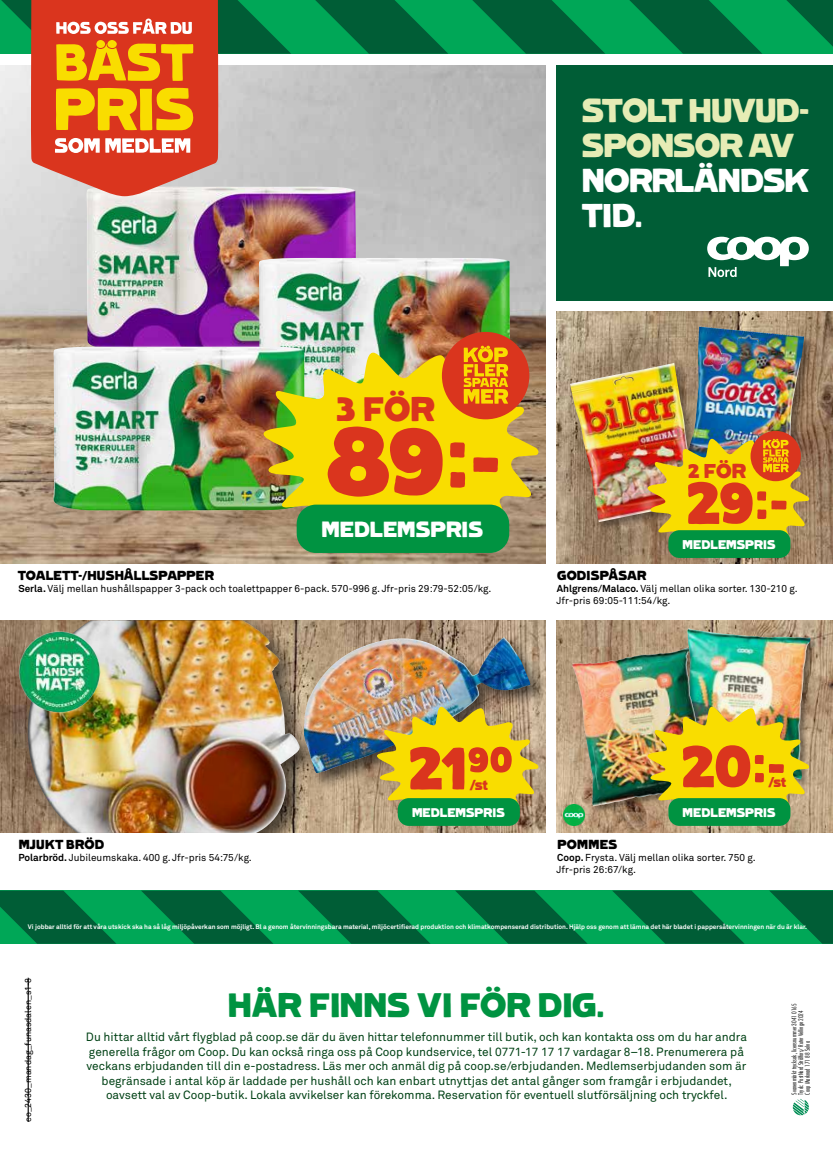
<style>
.page{position:relative;width:833px;height:1152px;background:#fff}
.page>*{position:absolute;margin:0;border:0;box-sizing:border-box;transform-origin:0 0}
.t1{font:94.88px "Coop New Regular Price";color:#da351e}
.t2{font:58.62px "Coop New Regular Price";color:#da351e}
.t3{font:58px "Coop New Regular Price";color:#da351e}
.t4{font:57.5px "Coop New Regular Price";color:#da351e}
.t5{font:32.62px "Coop New";color:#da351e}
.t6{font:32.5px "Coop New";color:#009341}
.t7{font:31.62px/34.8px "Coop New";letter-spacing:-.025em;color:#e6ecb5}
.t8{font:31.62px/34.8px "Coop New";letter-spacing:-.025em;color:#fff}
.t9{font:23.5px "Coop New";color:#da351e}
.t10{font:23px "Coop New";color:#da351e}
.t11{font:21px "Coop New";color:#fff}
.t12{font:19.25px "Coop New";color:#da351e}
.t13{font:12.5px "Coop New";letter-spacing:.01em;color:#000}
.t14{font:12px "Coop New";color:#fff}
.t15{font:11.88px/14.5px "Akkurat";color:#004115;text-align:center}
.t16{font:10px/12px "Akkurat";color:#000}
.t17{font:8.75px "Akkurat";color:#000}
.t18{font:700 6.5px "Akkurat";color:#fff}
.t19{font:300 condensed 6.25px/6.8px "Futura Std";color:#000}
.s1{font-weight:700}
</style>
<div class="page">
<img style="left:0;top:66px;width:546px;height:497px">
<img style="left:556px;top:311px;width:277px;height:252px">
<img style="left:556px;top:620px;width:277px;height:213px">
<div style="left:0;top:890px;width:833px;height:53px;background:#00a757"></div>
<svg style="left:455px;top:890px;width:378px;height:53px"></svg>
<svg style="left:0;top:890px;width:430px;height:53px"></svg>
<img style="left:0;top:620px;width:546px;height:213px">
<div style="left:0;top:0;width:833px;height:54px;background:#00a757"></div>
<svg style="left:472px;top:0;width:361px;height:54px"></svg>
<img style="left:87px;top:196px;width:269px;height:150px">
<div style="left:685px;top:326px;width:129px;height:158px;background:#000;opacity:.38"></div>
<img style="left:686px;top:326px;width:40px;height:112px">
<div style="left:569px;top:362px;width:142px;height:170px;background:#000;opacity:.38"></div>
<img style="left:570px;top:363px;width:131px;height:159px">
<img style="left:563px;top:804px;width:22px;height:22px">
<div style="left:679px;top:627px;width:139px;height:160px;background:#000;opacity:.38"></div>
<img style="left:680px;top:628px;width:130px;height:78px">
<div style="left:571px;top:647px;width:145px;height:166px;background:#000;opacity:.38"></div>
<img style="left:575px;top:647px;width:112px;height:16px">
<svg style="left:0;top:0;width:448px;height:196px;background:#b49977"></svg>
<img style="left:259px;top:258px;width:251px;height:93px">
<img style="left:53px;top:346px;width:252px;height:164px">
<img style="left:263px;top:351px;width:277px;height:203px">
<div style="left:297px;top:504px;width:212px;height:49px;background:#009341;border-radius:19px"></div>
<div style="left:442px;top:332px;width:87px;height:87px;background:#da351e;border-radius:50%"></div>
<svg style="left:464px;top:346px;width:44px;height:58px"></svg>
<img style="left:647px;top:706px;width:163px;height:122px">
<div style="left:668px;top:798px;width:122px;height:28px;background:#009341;border-radius:11px"></div>
<div style="left:750px;top:431px;width:51px;height:50px;background:#da351e;border-radius:50%"></div>
<img style="left:647px;top:438px;width:163px;height:123px">
<svg style="left:793px;top:1099px;width:16px;height:16px"></svg>
<hr style="left:28px;top:977px;width:1px;height:144px;background:#000">
<div style="left:23px;top:620px;width:298px;height:213px;background:#000;opacity:.61"></div>
<img style="left:27px;top:620px;width:273px;height:213px">
<div style="left:300px;top:634px;width:248px;height:157px;background:#000;opacity:.61"></div>
<svg style="left:493px;top:638px;width:10px;height:10px"></svg>
<img style="left:377px;top:706px;width:162px;height:122px">
<div style="left:398px;top:798px;width:122px;height:28px;background:#009341;border-radius:11px"></div>
<div style="left:556px;top:66px;width:277px;height:234px;background:#005d36"></div>
<svg style="left:707px;top:237px;width:101px;height:40px"></svg>
<img style="left:18px;top:631px;width:82px;height:82px">
<h3 class="t7" style="left:582px;top:93px;width:229px">STOLT HUVUD-<br>SPONSOR AV</h3>
<h3 class="t8" style="left:582px;top:163px;width:229px">NORRLÄNDSK<br>TID.</h3>
<h3 class="t5" style="left:336px;top:390px;width:100px">3 FÖR</h3>
<h1 class="t1" style="left:327px;top:408px;width:176px">89k</h1>
<h3 class="t11" style="left:321px;top:516px;width:163px">MEDLEMSPRIS</h3>
<p class="t13" style="left:18px;top:568px;width:198px">TOALETT-/HUSHÅLLSPAPPER</p>
<p class="t16" style="left:18px;top:583px;width:474px"><span class="s1">Serla.</span> Välj mellan hushållspapper 3-pack och toalettpapper 6-pack. 570-996 g. Jfr-pris 29:79-52:05/kg.</p>
<h3 class="t12" style="left:688px;top:459px;width:60px">2 FÖR</h3>
<h3 class="t3" style="left:686px;top:470px;width:103px">29k</h3>
<p class="t14" style="left:682px;top:537px;width:94px">MEDLEMSPRIS</p>
<p class="t13" style="left:557px;top:568px;width:91px">GODISPÅSAR</p>
<p class="t16" style="left:556px;top:583px;width:243px"><span class="s1">Ahlgrens/Malaco.</span> Välj mellan olika sorter. 130-210 g.<br>Jfr-pris 69:05-111:54/kg.</p>
<p class="t13" style="left:19px;top:837px;width:87px">MJUKT BRÖD</p>
<p class="t16" style="left:18px;top:852px;width:235px"><span class="s1">Polarbröd.</span> Jubileumskaka. 400 g. Jfr-pris 54:75/kg.</p>
<h2 class="t2" style="left:408px;top:735px;width:106px">21)=</h2>
<h3 class="t9" style="left:469px;top:767px;width:20px">/st</h3>
<p class="t14" style="left:412px;top:805px;width:94px">MEDLEMSPRIS</p>
<h3 class="t4" style="left:681px;top:734px;width:106px">20k</h3>
<h3 class="t10" style="left:768px;top:765px;width:20px">/st</h3>
<p class="t14" style="left:682px;top:805px;width:94px">MEDLEMSPRIS</p>
<p class="t13" style="left:557px;top:837px;width:61px">POMMES</p>
<p class="t16" style="left:556px;top:852px;width:201px"><span class="s1">Coop.</span> Frysta. Välj mellan olika sorter. 750 g.<br>Jfr-pris 26:67/kg.</p>
<p class="t18" style="left:28px;top:922px;width:780px">Vi jobbar alltid för att våra utskick ska ha så låg miljöpåverkan som möjligt. Bl a genom återvinningsbara material, miljöcertifierad produktion och klimatkompenserad distribution. Hjälp oss genom att lämna det här bladet i pappersåtervinningen när du är klar.</p>
<p class="t17" style="left:23px;top:1121px;width:146px;rotate:-90deg">co_2430_mandag_funasdalen_s1-8</p>
<h3 class="t6" style="left:228px;top:985px;width:378px">HÄR FINNS VI FÖR DIG.</h3>
<p class="t15" style="left:86px;top:1030px;width:662px">Du hittar alltid vårt flygblad på coop.se där du även hittar telefonnummer till butik, och kan kontakta oss om du har andra generella frågor om Coop. Du kan också ringa oss på Coop kundservice, tel 0771-17 17 17 vardagar 8–18. Prenumerera på veckans erbjudanden till din e-postadress. Läs mer och anmäl dig på coop.se/erbjudanden. Medlemserbjudanden som är begränsade i antal köp är laddade per hushåll och kan enbart utnyttjas det antal gånger som framgår i erbjudandet, oavsett val av Coop-butik. Lokala avvikelser kan förekomma. Reservation för eventuell slutförsäljning och tryckfel.</p>
<p class="t19" style="left:790px;top:1094px;width:93px;rotate:-90deg">Svanenmärkt trycksak, licensnummer 3041 0165<br>Tryck: PostNord Strålfors/ Ruter Vellinge 2024<br>Coop Marknad 171 88 Solna</p>
</div>
